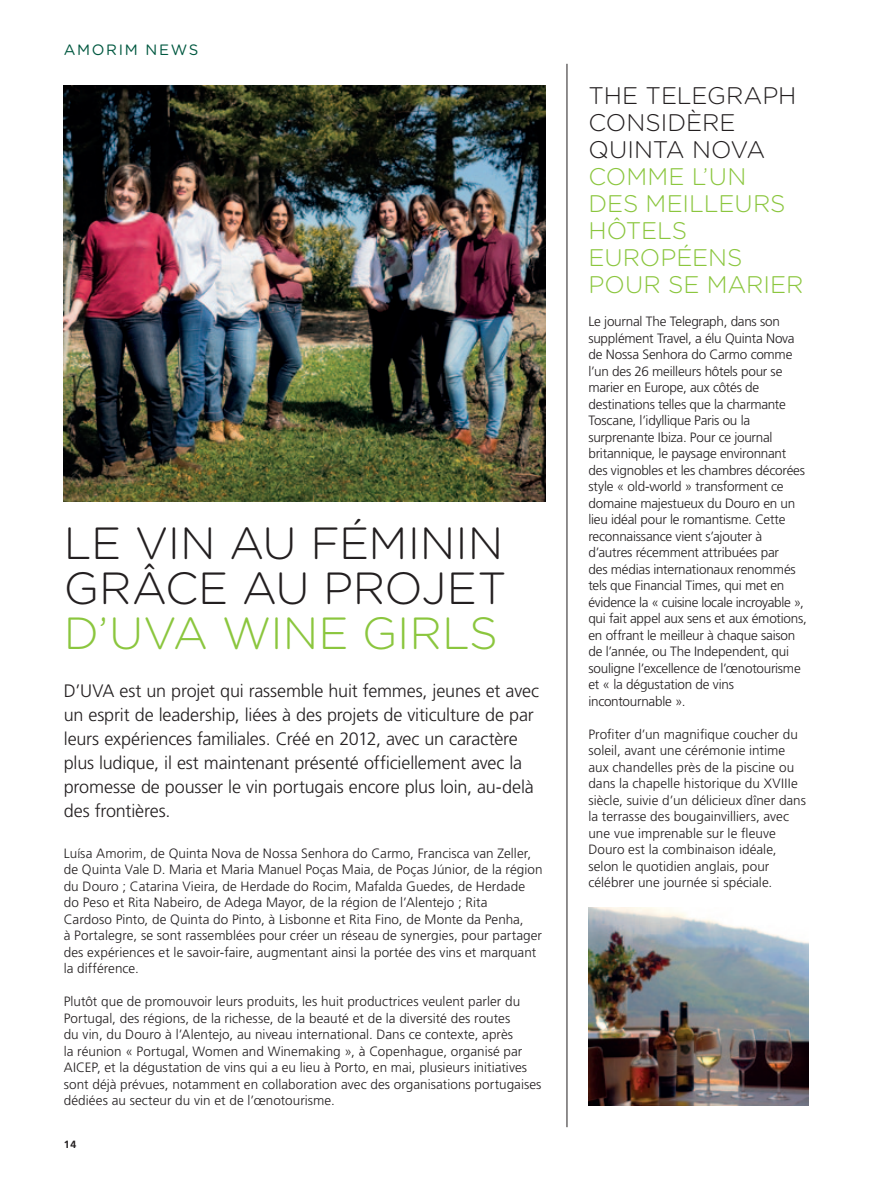
<style>
.page{position:relative;width:872px;height:1191px;background:#fff}
.page>*{position:absolute;margin:0;border:0;box-sizing:border-box;transform-origin:0 0}
.t1{font:300 45px/45px "Gotham Rounded";letter-spacing:-.015em;color:#231f20}
.t2{font:300 45px "Gotham Rounded";color:#8bc63e}
.t3{font:300 24px/27px "Gotham Rounded";letter-spacing:-.005em;color:#8bc63e}
.t4{font:300 24px/27px "Gotham Rounded";color:#231f20}
.t5{font:300 18px/24px "Frutiger LT Std";letter-spacing:-.01em;color:#231f20}
.t6{font:15px "Gotham Rounded";letter-spacing:.115em;color:#005840}
.t7{font:300 13.5px/16.5px "Frutiger LT Std";color:#231f20}
.t8{font:700 10.5px "Frutiger LT Std";color:#231f20}
</style>
<div class="page">
<hr style="left:566px;top:64px;width:1px;height:1063px;background:#231f20">
<img style="left:588px;top:907px;width:220px;height:199px">
<img style="left:64px;top:85px;width:482px;height:417px">
<p class="t6" style="left:64px;top:39px;width:136px">AMORIM NEWS</p>
<h1 class="t1" style="left:64px;top:519px;width:303px">LE VIN AU FÉMININ<br>GRÂCE AU PRO</h1>
<h1 class="t1" style="left:422px;top:564px;width:53px">JET</h1>
<h1 class="t2" style="left:64px;top:603px;width:232px">D’UVA WINE</h1>
<h1 class="t2" style="left:362px;top:603px;width:132px">GIR LS</h1>
<p class="t5" style="left:64px;top:679px;width:477px">D’UVA est un projet qui rassemble huit femmes, jeunes et avec un esprit de leadership, liées à des projets de viticulture de par leurs expériences familiales. Créé en 2012, avec un caractère plus ludique, il est maintenant présenté officiellement avec la promesse de pousser le vin portugais encore plus loin, au-delà des frontières.</p>
<p class="t7" style="left:64px;top:845px;width:480px">Luísa Amorim, de Quinta Nova de Nossa Senhora do Carmo, Francisca van Zeller, de Quinta Vale D. Maria et Maria Manuel Poças Maia, de Poças Júnior, de la région du Douro ; Catarina Vieira, de Herdade do Rocim, Mafalda Guedes, de Herdade do Peso et Rita Nabeiro, de Adega Mayor, de la région de l’Alentejo ; Rita<br>Cardoso Pinto, de Quinta do Pinto, à Lisbonne et Rita Fino, de Monte da Penha,<br>à Portalegre, se sont rassemblées pour créer un réseau de synergies, pour partager des expériences et le savoir-faire, augmentant ainsi la portée des vins et marquant la différence.</p>
<p class="t7" style="left:64px;top:993px;width:479px">Plutôt que de promouvoir leurs produits, les huit productrices veulent parler du Portugal, des régions, de la richesse, de la beauté et de la diversité des routes<br>du vin, du Douro à l’Alentejo, au niveau international. Dans ce contexte, après<br>la réunion « Portugal, Women and Winemaking », à Copenhague, organisé par AICEP, et la dégustation de vins qui a eu lieu à Porto, en mai, plusieurs initiatives sont déjà prévues, notamment en collaboration avec des organisations portugaises dédiées au secteur du vin et de l’œnotourisme.</p>
<p class="t8" style="left:64px;top:1138px;width:14px">14</p>
<h2 class="t4" style="left:588px;top:81px;width:121px">THE TELEGRAP</h2>
<h2 class="t4" style="left:778px;top:81px;width:20px">H</h2>
<h2 class="t4" style="left:588px;top:108px;width:17px">CONSIDÈRE<br>QUINTA</h2>
<h2 class="t4" style="left:692px;top:135px;width:72px">NO VA</h2>
<h2 class="t3" style="left:588px;top:162px;width:20px">COMME</h2>
<h2 class="t3" style="left:692px;top:162px;width:35px">L’UN</h2>
<h2 class="t3" style="left:588px;top:189px;width:17px">DES</h2>
<h2 class="t3" style="left:645px;top:189px;width:14px">MEI</h2>
<h2 class="t3" style="left:689px;top:189px;width:47px">LLEURS</h2>
<h2 class="t3" style="left:588px;top:216px;width:97px">HÔTELS<br>EUROPÉENS<br>POUR</h2>
<h2 class="t3" style="left:668px;top:270px;width:56px">SE MARIER</h2>
<p class="t7" style="left:588px;top:314px;width:220px">Le journal The Telegraph, dans son supplément Travel, a élu Quinta Nova de Nossa Senhora do Carmo comme l’un des 26 meilleurs hôtels pour se marier en Europe, aux côtés de destinations telles que la charmante Toscane, l’idyllique Paris ou la surprenante Ibiza. Pour ce journal britannique, le paysage environnant des vignobles et les chambres décorées style « old-world » transforment ce domaine majestueux du Douro en un lieu idéal pour le romantisme. Cette reconnaissance vient s’ajouter à d’autres récemment attribuées par<br>des médias internationaux renommés tels que Financial Times, qui met en évidence la « cuisine locale incroyable », qui fait appel aux sens et aux émotions, en offrant le meilleur à chaque saison de l’année, ou The Independent, qui souligne l’excellence de l’œnotourisme et « la dégustation de vins incontournable ».</p>
<p class="t7" style="left:588px;top:726px;width:219px">Profiter d’un magnifique coucher du soleil, avant une cérémonie intime aux chandelles près de la piscine ou dans la chapelle historique du XVIIIe siècle, suivie d’un délicieux dîner dans la terrasse des bougainvilliers, avec une vue imprenable sur le fleuve Douro est la combinaison idéale, selon le quotidien anglais, pour célébrer une journée si spéciale.</p>
</div>
